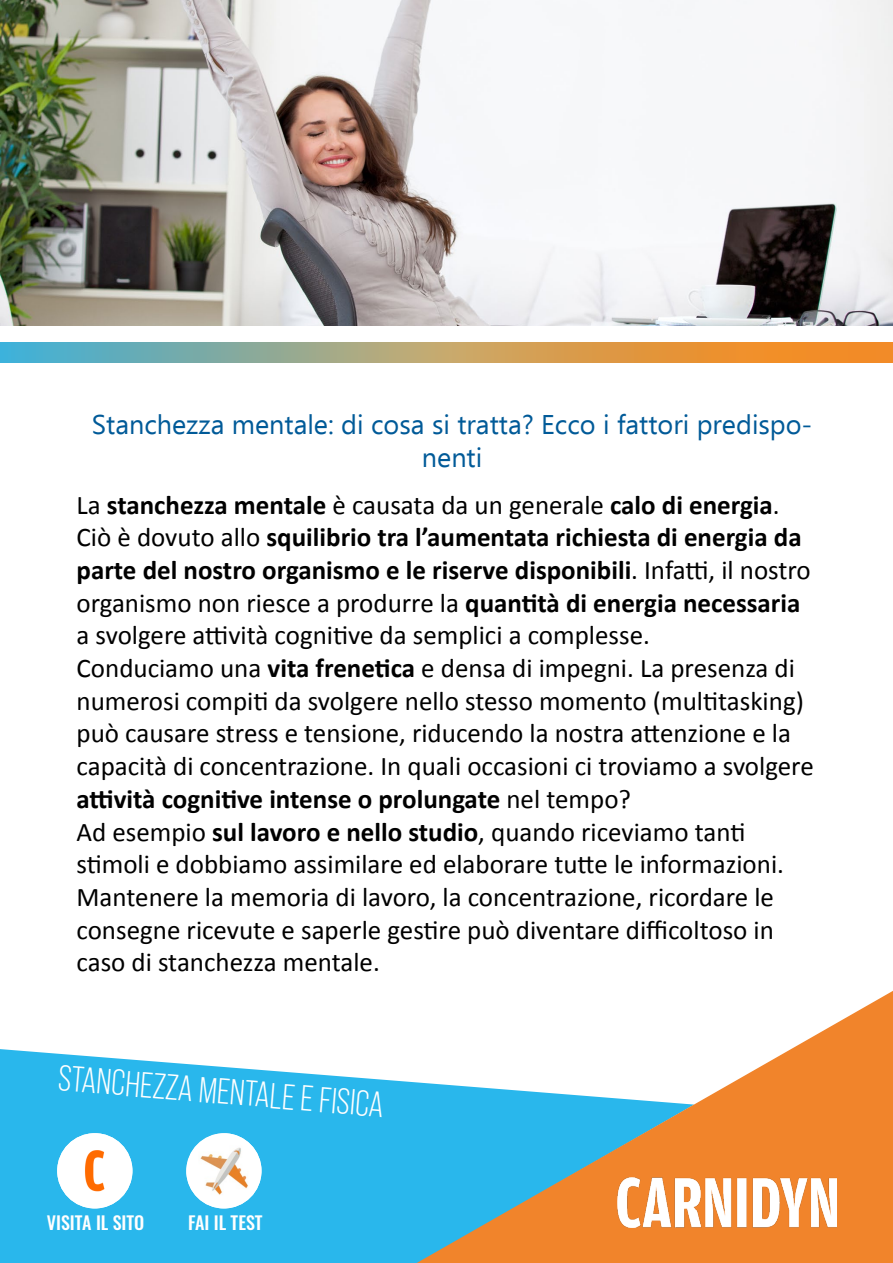
<style>
.page{position:relative;width:893px;height:1263px;background:#fff}
.page>*{position:absolute;margin:0;border:0;box-sizing:border-box;transform-origin:0 0}
.t1{font:36px "Bebas Neue Pro";color:#fff}
.t2{font:27px/32.7px "Calibri";color:#000}
.t3{font:27px/32.4px "Ebrima";color:#005a98;text-align:center}
.t4{font:500 18px "Oswald";color:#fff}
.s1{font-weight:700}
</style>
<div class="page">
<svg style="left:0;top:1049px;width:417px;height:214px;background:#3cbded"></svg>
<svg style="left:417px;top:991px;width:476px;height:272px"></svg>
<svg style="left:0;top:343px;width:893px;height:19px;background:#b2a06f"></svg>
<img style="left:57px;top:1133px;width:75px;height:75px;border-radius:38px">
<img style="left:186px;top:1133px;width:75px;height:75px;border-radius:36px">
<img style="left:0;top:0;width:893px;height:325px">
<img style="left:618px;top:1178px;width:219px;height:49px">
<p class="t3" style="left:92px;top:410px;width:722px">Stanchezza mentale: di cosa si tratta? Ecco i fattori predispo&shy;nenti</p>
<p class="t2" style="left:77px;top:487px;width:739px">La <span class="s1">stanchezza mentale</span> è causata da un generale <span class="s1">calo di energia</span>.<br>Ciò è dovuto allo <span class="s1">squilibrio tra l’aumentata richiesta di energia da parte del nostro organismo e le riserve disponibili</span>. Infatti, il nostro organismo non riesce a produrre la <span class="s1">quantità di energia necessaria </span>a svolgere attività cognitive da semplici a complesse.<br>Conduciamo una <span class="s1">vita frenetica</span> e densa di impegni. La presenza di numerosi compiti da svolgere nello stesso momento (multitasking) può causare stress e tensione, riducendo la nostra attenzione e la capacità di concentrazione. In quali occasioni ci troviamo a svolgere <span class="s1">attività cognitive intense o prolungate</span> nel tempo?<br>Ad esempio <span class="s1">sul lavoro e nello studio</span>, quando riceviamo tanti stimoli e dobbiamo assimilare ed elaborare tutte le informazioni.<br>Mantenere la memoria di lavoro, la concentrazione, ricordare le consegne ricevute e saperle gestire può diventare difficoltoso in caso di stanchezza mentale.</p>
<h1 class="t1" style="left:60px;top:1057px;width:328px;rotate:5deg">STANCHEZZA MENTALE E FISICA</h1>
<p class="t4" style="left:47px;top:1207px;width:99px">VISITA IL SITO</p>
<p class="t4" style="left:188px;top:1207px;width:76px">FAI IL TEST</p>
</div>
